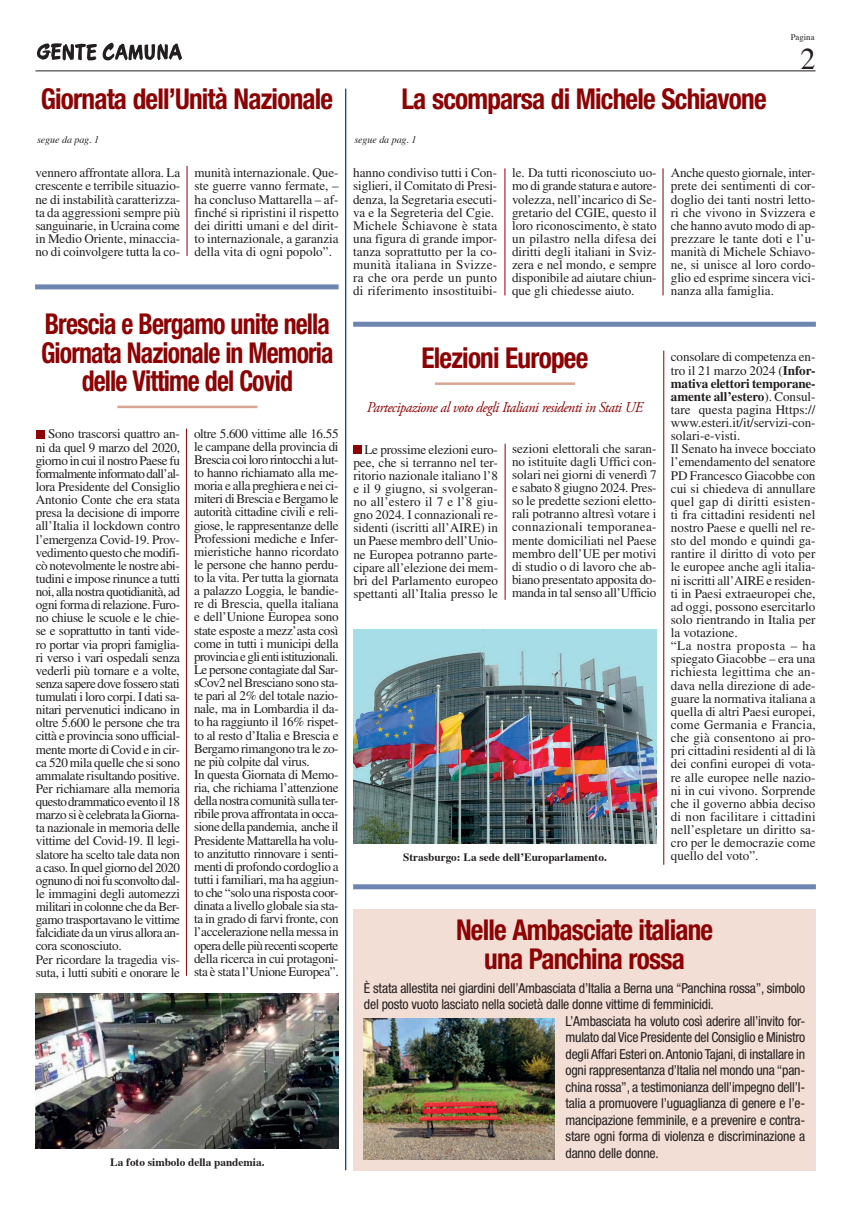
<style>
.page{position:relative;width:851px;height:1205px;background:#fff}
.page>*{position:absolute;margin:0;border:0;box-sizing:border-box;transform-origin:0 0}
.t1{font:30px "Times";color:#231f20}
.t2{font:700 condensed 28.75px/28.8px "Helvetica Neue LT Std";letter-spacing:-.03em;color:#8d0203;text-align:center;scale:.95 1}
.t3{font:700 condensed 28.75px/28.8px "Helvetica Neue LT Std";letter-spacing:-.03em;color:#8d0203;text-align:center;scale:.9 1}
.t4{font:italic 15px "Adobe Garamond Pro";letter-spacing:-.035em;color:#8d0203;scale:.96 1}
.t5{font:condensed 13.75px "Helvetica Neue LT Std";letter-spacing:-.015em;color:#231f20}
.t6{font:13.12px/13.1px "Times LT Std";letter-spacing:-.025em;color:#231f20;text-align:justify}
.t7{font:13.12px/13.1px "Times LT Std";color:#231f20}
.t8{font:700 11.25px "Times";color:#231f20}
.t9{font:italic 10px "Times";letter-spacing:-.005em;color:#231f20}
.t10{font:8.75px "Times";color:#231f20}
.s1{font-weight:700}
</style>
<div class="page">
<hr style="left:35px;top:70px;width:780px;height:1px;background:#231f20">
<img style="left:36px;top:42px;width:147px;height:19px">
<hr style="left:187px;top:166px;width:1px;height:90px;background:#8d0203">
<hr style="left:662px;top:168px;width:1px;height:127px;background:#8d0203">
<hr style="left:345px;top:89px;width:1px;height:1081px;background:#00417b">
<div style="left:353px;top:322px;width:462px;height:5px;background:#6d85b1"></div>
<div style="left:353px;top:909px;width:462px;height:261px;background:#f2ded4"></div>
<hr style="left:504px;top:168px;width:1px;height:127px;background:#8d0203">
<div style="left:35px;top:284px;width:303px;height:5px;background:#6d85b1"></div>
<hr style="left:117px;top:406px;width:140px;height:2px;background:#d9a592">
<div style="left:36px;top:430px;width:9px;height:8px;background:#8d0203"></div>
<hr style="left:186px;top:429px;width:1px;height:547px;background:#8d0203">
<img style="left:35px;top:993px;width:303px;height:155px">
<hr style="left:435px;top:382px;width:140px;height:3px;background:#d9a592">
<div style="left:353px;top:445px;width:9px;height:8px;background:#8d0203"></div>
<hr style="left:505px;top:444px;width:1px;height:156px;background:#8d0203">
<hr style="left:663px;top:351px;width:1px;height:514px;background:#8d0203">
<img style="left:353px;top:630px;width:303px;height:214px">
<div style="left:353px;top:884px;width:462px;height:5px;background:#6d85b1"></div>
<img style="left:364px;top:1019px;width:191px;height:140px">
<h2 class="t2" style="left:41px;top:84px;width:309px">Giornata dell’Unità Nazionale</h2>
<p class="t9" style="left:37px;top:130px;width:64px">segue da pag. 1</p>
<p class="t6" style="left:35px;top:166px;width:146px">vennero affrontate allora. La crescente e terribile situazio&shy;ne di instabilità caratterizza&shy;ta da aggressioni sempre più sanguinarie, in Ucraina come in Medio Oriente, minaccia&shy;no di coinvolgere tutta la co-</p>
<p class="t6" style="left:194px;top:166px;width:146px">munità internazionale. Que&shy;ste guerre vanno fermate, – ha concluso Mattarella – af&shy;finché si ripristini il rispetto dei diritti umani e del dirit&shy;to internazionale, a garanzia della vita di ogni popolo”.</p>
<h2 class="t3" style="left:41px;top:309px;width:326px">Brescia e Bergamo unite nella<br>Giornata Nazionale in Memoria delle Vittime del Covid</h2>
<p class="t6" style="left:36px;top:427px;width:146px;text-align:left;text-indent:12px">Sono trascorsi quattro an&shy;ni da quel 9 marzo del 2020, giorno in cui il nostro Paese fu formalmente informato dall’al&shy;lora Presidente del Consiglio<br>Antonio Conte che era stata presa la decisione di imporre all’Italia il lockdown contro l’emergenza Covid-19. Prov&shy;vedimento questo che modifi&shy;cò notevolmente le nostre abi&shy;tudini e impose rinunce a tutti noi, alla nostra quotidianità, ad ogni forma di relazione. Furo&shy;no chiuse le scuole e le chie&shy;se e soprattutto in tanti vide&shy;ro portar via propri famiglia&shy;ri verso i vari ospedali senza vederli più tornare e a volte, senza sapere dove fossero stati tumulati i loro corpi. I dati sa&shy;nitari pervenutici indicano in oltre 5.600 le persone che tra città e provincia sono ufficial&shy;mente morte di Covid e in cir&shy;ca 520 mila quelle che si sono ammalate risultando positive.<br>Per richiamare alla memoria questo drammatico evento il 18 marzo si è celebrata la Giorna&shy;ta nazionale in memoria delle vittime del Covid-19. Il legi&shy;slatore ha scelto tale data non a caso. In quel giorno del 2020 ognuno di noi fu sconvolto dal&shy;le immagini degli automezzi militari in colonne che da Ber&shy;gamo trasportavano le vittime falcidiate da un virus allora an&shy;cora sconosciuto.<br>Per ricordare la tragedia vis&shy;suta, i lutti subiti e onorare le</p>
<p class="t6" style="left:194px;top:426px;width:146px;text-align:left">oltre 5.600 vittime alle 16.55 le campane della provincia di<br>Brescia coi loro rintocchi a lut&shy;to hanno richiamato alla me&shy;moria e alla preghiera e nei ci&shy;miteri di Brescia e Bergamo le autorità cittadine civili e reli&shy;giose, le rappresentanze delle<br>Professioni mediche e Infer&shy;mieristiche hanno ricordato le persone che hanno perdu&shy;to la vita. Per tutta la giornata a palazzo Loggia, le bandie&shy;re di Brescia, quella italiana e dell’Unione Europea sono state esposte a mezz’asta così come in tutti i municipi della provincia e gli enti istituzionali.<br>Le persone contagiate dal Sar&shy;sCov2 nel Bresciano sono sta&shy;te pari al 2% del totale nazio&shy;nale, ma in Lombardia il da&shy;to ha raggiunto il 16% rispet&shy;to al resto d’Italia e Brescia e<br>Bergamo rimangono tra le zo&shy;ne più colpite dal virus.<br>In questa Giornata di Memo&shy;ria, che richiama l’attenzione della nostra comunità sulla ter&shy;ribile prova affrontata in occa&shy;sione della pandemia, anche il<br>Presidente Mattarella ha volu&shy;to anzitutto rinnovare i senti&shy;menti di profondo cordoglio a tutti i familiari, ma ha aggiun&shy;to che “solo una risposta coor&shy;dinata a livello globale sia sta&shy;ta in grado di farvi fronte, con l’accelerazione nella messa in opera delle più recenti scoperte della ricerca in cui protagoni&shy;sta è stata l’Unione Europea”.</p>
<p class="t8" style="left:110px;top:1151px;width:156px">La foto simbolo della pandemia.</p>
<p class="t10" style="left:790px;top:29px;width:25px">Pagina</p>
<h2 class="t2" style="left:401px;top:84px;width:386px">La scomparsa di Michele Schiavone</h2>
<p class="t9" style="left:354px;top:130px;width:64px">segue da pag. 1</p>
<h1 class="t1" style="left:800px;top:30px;width:16px">2</h1>
<p class="t7" style="left:353px;top:166px;width:146px">hanno condiviso tutti i Con&shy;siglieri, il Comitato di Presi&shy;denza, la Segretaria esecuti&shy;va e la Segreteria del Cgie.<br>Michele Schiavone è stata una figura di grande impor&shy;tanza soprattutto per la co&shy;munità italiana in Svizze&shy;ra che ora perde un punto di riferimento insostituibi-</p>
<p class="t6" style="left:670px;top:166px;width:146px">Anche questo giornale, inter&shy;prete dei sentimenti di cor&shy;doglio dei tanti nostri letto&shy;ri che vivono in Svizzera e che hanno avuto modo di ap&shy;prezzare le tante doti e l’u&shy;manità di Michele Schiavo&shy;ne, si unisce al loro cordo&shy;glio ed esprime sincera vici&shy;nanza alla famiglia.</p>
<p class="t6" style="left:512px;top:166px;width:146px">le. Da tutti riconosciuto uo&shy;mo di grande statura e autore&shy;volezza, nell’incarico di Se&shy;gretario del CGIE, questo il loro riconoscimento, è stato un pilastro nella difesa dei diritti degli italiani in Sviz&shy;zera e nel mondo, e sempre disponibile ad aiutare chiun&shy;que gli chiedesse aiuto.</p>
<h2 class="t2" style="left:421px;top:343px;width:177px">Elezioni Europee</h2>
<p class="t4" style="left:367px;top:398px;width:289px">Partecipazione al voto degli Italiani residenti in Stati UE</p>
<p class="t6" style="left:353px;top:442px;width:146px;text-indent:11px">Le prossime elezioni euro&shy;pee, che si terranno nel ter&shy;ritorio nazionale italiano l’8 e il 9 giugno, si svolgeran&shy;no all’estero il 7 e l’8 giu&shy;gno 2024. I connazionali re&shy;sidenti (iscritti all’AIRE) in un Paese membro dell’Unio&shy;ne Europea potranno parte&shy;cipare all’elezione dei mem&shy;bri del Parlamento europeo spettanti all’Italia presso le</p>
<p class="t6" style="left:512px;top:442px;width:146px">sezioni elettorali che saran&shy;no istituite dagli Uffici con&shy;solari nei giorni di venerdì 7 e sabato 8 giugno 2024. Pres&shy;so le predette sezioni eletto&shy;rali potranno altresì votare i connazionali temporanea&shy;mente domiciliati nel Paese membro dell’UE per motivi di studio o di lavoro che ab&shy;biano presentato apposita do&shy;manda in tal senso all’Ufficio</p>
<p class="t8" style="left:403px;top:846px;width:205px">Strasburgo: La sede dell’Europarlamento.</p>
<p class="t7" style="left:670px;top:350px;width:146px">consolare di competenza en&shy;tro il 21 marzo 2024 (<span class="s1">Infor&shy;mativa elettori temporane&shy;amente all’estero</span>). Consul&shy;tare questa pagina Https:// www.esteri.it/it/servizi-con&shy;solari-e-visti.<br>Il Senato ha invece bocciato l’emendamento del senatore<br>PD Francesco Giacobbe con cui si chiedeva di annullare quel gap di diritti esisten&shy;ti fra cittadini residenti nel nostro Paese e quelli nel re&shy;sto del mondo e quindi ga&shy;rantire il diritto di voto per le europee anche agli italia&shy;ni iscritti all’AIRE e residen&shy;ti in Paesi extraeuropei che, ad oggi, possono esercitarlo solo rientrando in Italia per la votazione.<br>“La nostra proposta – ha spiegato Giacobbe – era una richiesta legittima che an&shy;dava nella direzione di ade&shy;guare la normativa italiana a quella di altri Paesi europei, come Germania e Francia, che già consentono ai pro&shy;pri cittadini residenti al di là dei confini europei di vota&shy;re alle europee nelle nazio&shy;ni in cui vivono. Sorprende che il governo abbia deciso di non facilitare i cittadini nell’espletare un diritto sa&shy;cro per le democrazie come quello del voto”.</p>
<h2 class="t2" style="left:456px;top:915px;width:272px">Nelle Ambasciate italiane una Panchina rossa</h2>
<p class="t5" style="left:364px;top:980px;width:443px">È stata allestita nei giardini dell’Ambasciata d’Italia a Berna una “Panchina rossa”, simbolo</p>
<p class="t5" style="left:364px;top:996px;width:351px">del posto vuoto lasciato nella società dalle donne vittime di femminicidi.</p>
<p class="t5" style="left:565px;top:1013px;width:241px">L’Ambasciata ha voluto così aderire all’invito for-</p>
<p class="t5" style="left:565px;top:1029px;width:241px">mulato dal Vice Presidente del Consiglio e Ministro</p>
<p class="t5" style="left:565px;top:1046px;width:241px">degli Affari Esteri on. Antonio Tajani, di installare in</p>
<p class="t5" style="left:565px;top:1062px;width:241px">ogni rappresentanza d’Italia nel mondo una “pan-</p>
<p class="t5" style="left:565px;top:1079px;width:241px">china rossa”, a testimonianza dell’impegno dell’I-</p>
<p class="t5" style="left:565px;top:1095px;width:241px">talia a promuovere l’uguaglianza di genere e l’e-</p>
<p class="t5" style="left:565px;top:1112px;width:241px">mancipazione femminile, e a prevenire e contra-</p>
<p class="t5" style="left:565px;top:1128px;width:241px">stare ogni forma di violenza e discriminazione a</p>
<p class="t5" style="left:565px;top:1145px;width:95px">danno delle donne.</p>
</div>
